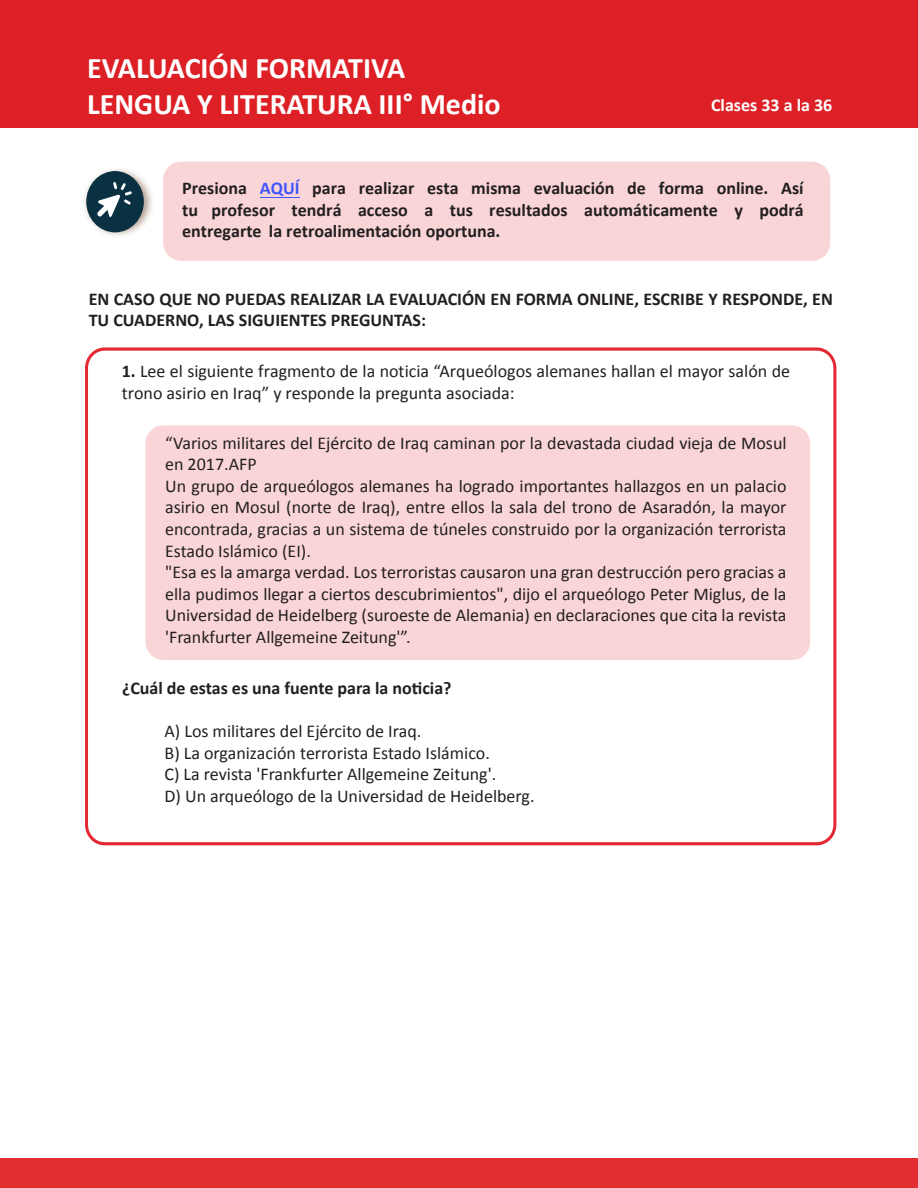
<style>
.page{position:relative;width:918px;height:1188px;background:#fff}
.page>*{position:absolute;margin:0;border:0;box-sizing:border-box;transform-origin:0 0}
.t1{font:700 30px "Calibri";color:#fff}
.t2{font:18px/21.6px "Calibri";color:#231f20}
.t3{font:700 18px/21.6px "Calibri";color:#231f20}
.t4{font:700 18px "Calibri";color:#fff}
.s1{color:#4055ff}
.s2{font-weight:700}
</style>
<div class="page">
<div style="left:0;top:1158px;width:918px;height:30px;background:#e22e31"></div>
<div style="left:163px;top:162px;width:667px;height:99px;background:#f9d5d7;border-radius:18px"></div>
<img style="left:84px;top:169px;width:68px;height:67px">
<div style="left:86px;top:171px;width:58px;height:61px;background:#0a3141;border-radius:50%"></div>
<svg style="left:97px;top:182px;width:35px;height:35px"></svg>
<div style="left:85px;top:348px;width:751px;height:497px;border:3px solid #e52934;border-radius:19px"></div>
<div style="left:145px;top:425px;width:665px;height:235px;background:#f9d5d7;border-radius:18px"></div>
<div style="left:0;top:0;width:918px;height:127px;background:#dd2026"></div>
<hr style="left:260px;top:198px;width:40px;height:1px;background:#4055ff">
<p class="t1" style="left:87px;top:47px;width:320px">EVALUACIÓN FORMATIVA</p>
<p class="t1" style="left:87px;top:83px;width:415px">LENGUA Y LITERATURA III° Medio</p>
<p class="t4" style="left:711px;top:93px;width:123px">Clases 33 a la 36</p>
<p class="t3" style="left:182px;top:177px;width:623px;text-align:justify">Presiona <span class="s1">AQUÍ</span> para realizar esta misma evaluación de forma online. Así tu profesor tendrá acceso a tus resultados automáticamente y podrá entregarte la retroalimentación oportuna.</p>
<p class="t3" style="left:89px;top:287px;width:746px">EN CASO QUE NO PUEDAS REALIZAR LA EVALUACIÓN EN FORMA ONLINE, ESCRIBE Y RESPONDE, EN<br>TU CUADERNO, LAS SIGUIENTES PREGUNTAS:</p>
<p class="t2" style="left:122px;top:359px;width:670px"><span class="s2">1.</span> Lee el siguiente fragmento de la noticia “Arqueólogos alemanes hallan el mayor salón de trono asirio en Iraq” y responde la pregunta asociada:</p>
<p class="t2" style="left:165px;top:431px;width:623px">“Varios militares del Ejército de Iraq caminan por la devastada ciudad vieja de Mosul en 2017.AFP</p>
<p class="t2" style="left:165px;top:474px;width:623px;text-align:justify">Un grupo de arqueólogos alemanes ha logrado importantes hallazgos en un palacio asirio en Mosul (norte de Iraq), entre ellos la sala del trono de Asaradón, la mayor encontrada, gracias a un sistema de túneles construido por la organización terrorista Estado Islámico (EI).</p>
<p class="t2" style="left:165px;top:561px;width:623px;text-align:justify">"Esa es la amarga verdad. Los terroristas causaron una gran destrucción pero gracias a ella pudimos llegar a ciertos descubrimientos", dijo el arqueólogo Peter Miglus, de la Universidad de Heidelberg (suroeste de Alemania) en declaraciones que cita la revista 'Frankfurter Allgemeine Zeitung'”.</p>
<p class="t3" style="left:122px;top:676px;width:331px">¿Cuál de estas es una fuente para la noticia?</p>
<p class="t2" style="left:165px;top:719px;width:258px">A) Los militares del Ejército de Iraq.</p>
<p class="t2" style="left:165px;top:741px;width:327px">B) La organización terrorista Estado Islámico.</p>
<p class="t2" style="left:165px;top:763px;width:333px">C) La revista 'Frankfurter Allgemeine Zeitung'.</p>
<p class="t2" style="left:165px;top:784px;width:372px">D) Un arqueólogo de la Universidad de Heidelberg.</p>
</div>
